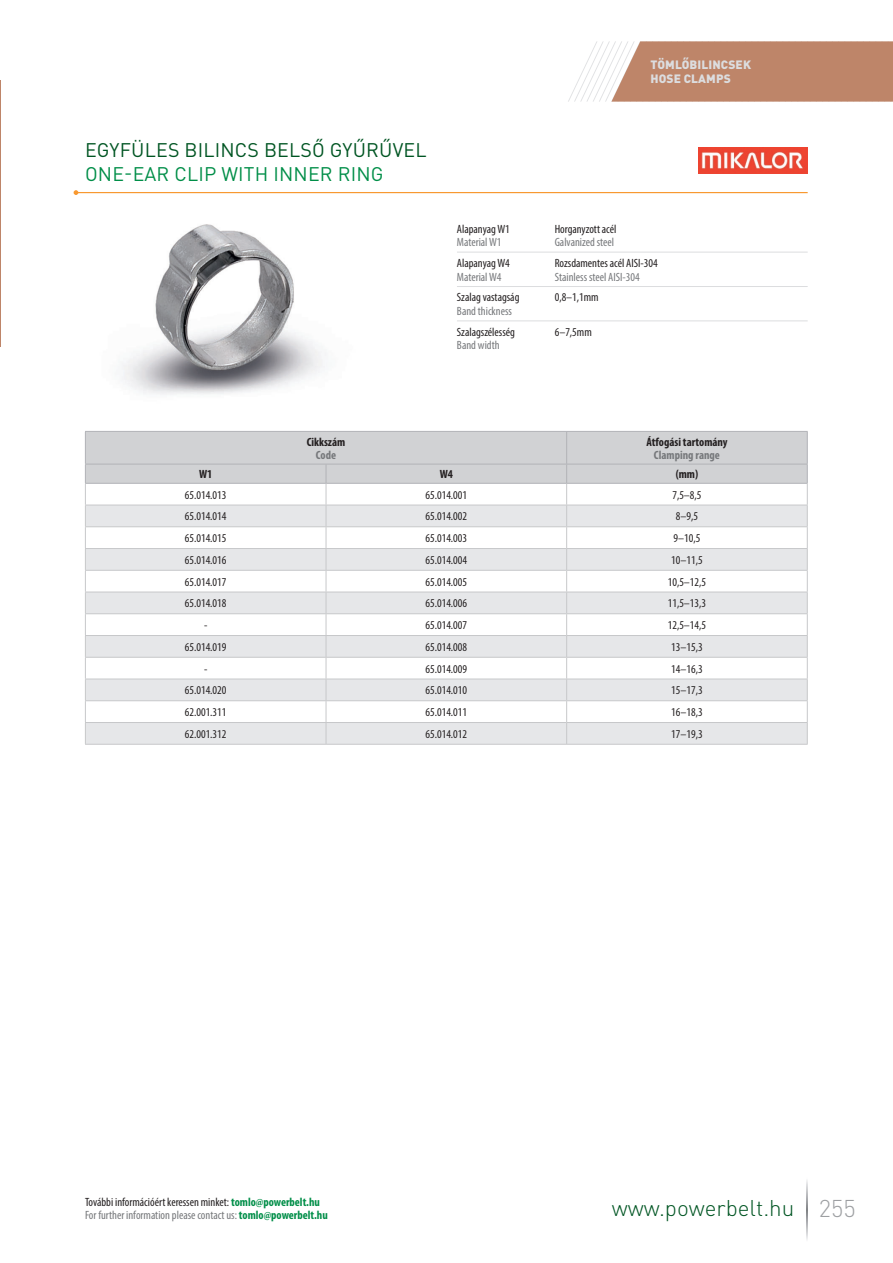
<style>
.page{position:relative;width:893px;height:1263px;background:#fff}
.page>*{position:absolute;margin:0;border:0;box-sizing:border-box;transform-origin:0 0}
.t1{font:300 22.5px "DIN Pro";color:#005523}
.t2{font:19.5px "DIN Pro";letter-spacing:.01em;color:#005523}
.t3{font:19.5px "DIN Pro";letter-spacing:.01em;color:#008e48}
.t4{font:condensed 12px "Myriad Pro";color:#231f20}
.t5{font:condensed 12px/13.5px "Myriad Pro";color:#76787b}
.t6{font:700 condensed 12px "Myriad Pro";color:#231f20}
.t7{font:900 12px/14.4px "DIN Pro";letter-spacing:.01em;color:#dcdddf}
.t8{font:700 condensed 12px "Myriad Pro";color:#76787b}
.s1{color:#231f20}
.s2{font-weight:700;color:#008e48}
.s3{font-size:24px;color:#9d9fa2}
</style>
<div class="page">
<svg style="left:807px;top:1180px;width:1px;height:60px"></svg>
<svg style="left:568px;top:41px;width:325px;height:61px"></svg>
<img style="left:698px;top:147px;width:110px;height:27px">
<hr style="left:76px;top:192px;width:732px;height:1px;background:#f89931">
<svg style="left:74px;top:190px;width:4px;height:5px"></svg>
<hr style="left:457px;top:252px;width:351px;height:1px;background:#dcdddf">
<hr style="left:457px;top:286px;width:351px;height:1px;background:#dcdddf">
<hr style="left:457px;top:321px;width:351px;height:1px;background:#dcdddf">
<img style="left:122px;top:224px;width:204px;height:171px">
<svg style="left:85px;top:431px;width:723px;height:313px"></svg>
<hr style="left:85px;top:744px;width:241px;height:1px;background:#c7c8ca">
<hr style="left:326px;top:744px;width:482px;height:1px;background:#c7c8ca">
<h2 class="t2" style="left:85px;top:139px;width:343px">EGYFÜLES BILINCS BELSŐ GYŰRŰVEL</h2>
<h2 class="t3" style="left:85px;top:163px;width:300px">ONE-EAR CLIP WITH INNER RING</h2>
<p class="t4" style="left:457px;top:224px;width:54px">Alapanyag W1</p>
<p class="t5" style="left:457px;top:236px;width:46px">Material W1</p>
<p class="t4" style="left:457px;top:258px;width:54px">Alapanyag W4</p>
<p class="t5" style="left:457px;top:271px;width:46px">Material W4</p>
<p class="t4" style="left:457px;top:293px;width:64px">Szalag vastagság</p>
<p class="t5" style="left:457px;top:305px;width:57px">Band thickness</p>
<p class="t4" style="left:457px;top:327px;width:60px">Szalagszélesség</p>
<p class="t5" style="left:457px;top:339px;width:44px">Band width</p>
<p class="t6" style="left:307px;top:437px;width:40px">Cikkszám</p>
<p class="t8" style="left:316px;top:450px;width:22px">Code</p>
<p class="t7" style="left:650px;top:58px;width:102px">TÖMLŐBILINCSEK<br>HOSE CLAMPS</p>
<p class="t4" style="left:555px;top:224px;width:63px">Horganyzott acél</p>
<p class="t5" style="left:555px;top:236px;width:61px">Galvanized steel</p>
<p class="t4" style="left:555px;top:258px;width:104px">Rozsdamentes acél AISI-304</p>
<p class="t5" style="left:555px;top:271px;width:87px">Stainless steel AISI-304</p>
<p class="t4" style="left:555px;top:293px;width:45px">0,8–1,1mm</p>
<p class="t4" style="left:555px;top:327px;width:39px">6–7,5mm</p>
<p class="t6" style="left:646px;top:437px;width:83px">Átfogási tartomány</p>
<p class="t8" style="left:654px;top:450px;width:67px">Clamping range</p>
<p class="t6" style="left:199px;top:470px;width:15px">W1</p>
<p class="t6" style="left:440px;top:470px;width:15px">W4</p>
<p class="t6" style="left:676px;top:470px;width:24px">(mm)</p>
<p class="t4" style="left:185px;top:490px;width:43px">65.014.013</p>
<p class="t4" style="left:425px;top:490px;width:43px">65.014.001</p>
<p class="t4" style="left:672px;top:490px;width:31px">7,5–8,5</p>
<p class="t4" style="left:185px;top:512px;width:43px">65.014.014</p>
<p class="t4" style="left:425px;top:512px;width:43px">65.014.002</p>
<p class="t4" style="left:676px;top:512px;width:24px">8–9,5</p>
<p class="t4" style="left:185px;top:534px;width:43px">65.014.015</p>
<p class="t4" style="left:425px;top:534px;width:43px">65.014.003</p>
<p class="t4" style="left:673px;top:534px;width:28px">9–10,5</p>
<p class="t4" style="left:185px;top:555px;width:43px">65.014.016</p>
<p class="t4" style="left:425px;top:555px;width:43px">65.014.004</p>
<p class="t4" style="left:671px;top:555px;width:33px">10–11,5</p>
<p class="t4" style="left:185px;top:577px;width:43px">65.014.017</p>
<p class="t4" style="left:425px;top:577px;width:43px">65.014.005</p>
<p class="t4" style="left:668px;top:577px;width:40px">10,5–12,5</p>
<p class="t4" style="left:185px;top:599px;width:43px">65.014.018</p>
<p class="t4" style="left:425px;top:599px;width:43px">65.014.006</p>
<p class="t4" style="left:668px;top:599px;width:40px">11,5–13,3</p>
<p class="t4" style="left:204px;top:621px;width:5px">-</p>
<p class="t4" style="left:425px;top:621px;width:43px">65.014.007</p>
<p class="t4" style="left:668px;top:621px;width:40px">12,5–14,5</p>
<p class="t4" style="left:185px;top:642px;width:43px">65.014.019</p>
<p class="t4" style="left:425px;top:642px;width:43px">65.014.008</p>
<p class="t4" style="left:671px;top:642px;width:33px">13–15,3</p>
<p class="t4" style="left:204px;top:664px;width:5px">-</p>
<p class="t4" style="left:425px;top:664px;width:43px">65.014.009</p>
<p class="t4" style="left:671px;top:664px;width:33px">14–16,3</p>
<p class="t4" style="left:185px;top:686px;width:43px">65.014.020</p>
<p class="t4" style="left:425px;top:686px;width:43px">65.014.010</p>
<p class="t4" style="left:671px;top:686px;width:33px">15–17,3</p>
<p class="t4" style="left:185px;top:708px;width:43px">62.001.311</p>
<p class="t4" style="left:425px;top:708px;width:43px">65.014.011</p>
<p class="t4" style="left:671px;top:708px;width:33px">16–18,3</p>
<p class="t4" style="left:185px;top:729px;width:43px">62.001.312</p>
<p class="t4" style="left:425px;top:729px;width:43px">65.014.012</p>
<p class="t4" style="left:671px;top:729px;width:33px">17–19,3</p>
<p class="t5" style="left:85px;top:1196px;width:244px"><span class="s1">További információért keressen minket:</span> <span class="s2">tomlo@powerbelt.hu<br></span>For further information please contact us: <span class="s2">tomlo@powerbelt.hu</span></p>
<h1 class="t1" style="left:612px;top:1195px;width:245px">www.powerbelt.hu <span class="s3">255</span></h1>
</div>
